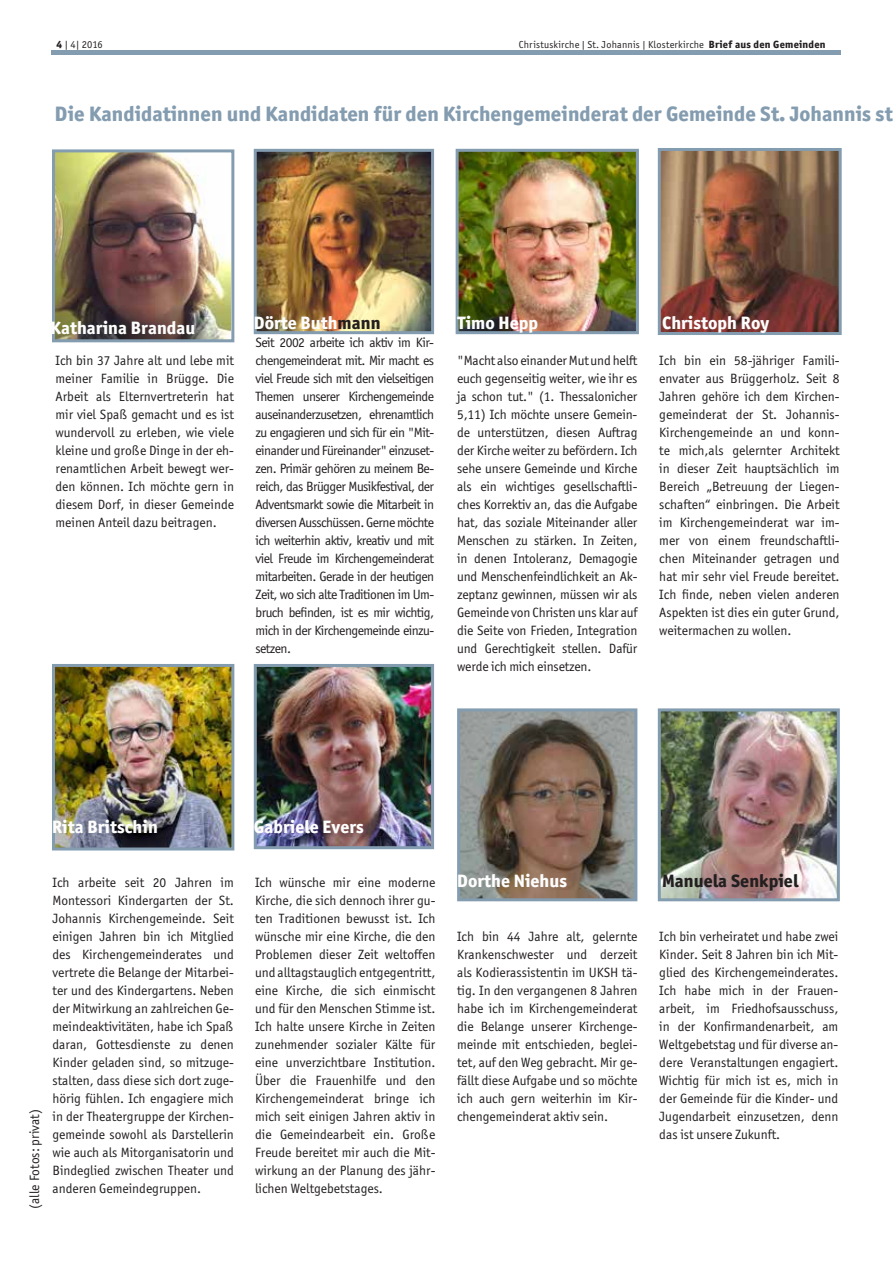
<style>
.page{position:relative;width:893px;height:1263px;background:#fff}
.page>*{position:absolute;margin:0;border:0;box-sizing:border-box;transform-origin:0 0}
.t1{font:800 21px "Officina San ITC";color:#849cb0}
.t2{font:800 18px "Officina San ITC";color:#fdfdfd}
.t3{font:800 18px "Officina San ITC";color:#231f20}
.t4{font:13.5px/18px "Officina San ITC";color:#231f20;text-align:justify}
.t5{font:10.5px "Officina San ITC";color:#231f20}
.t6{font:10.2px "Officina San ITC";letter-spacing:.02em;color:#231f20}
.s1{font-weight:800}
.s2{font-weight:800;font-size:10.5px}
.s3{color:#231f20}
</style>
<div class="page">
<img style="left:56px;top:153px;width:174px;height:185px">
<div style="left:52px;top:149px;width:182px;height:193px;border:3px solid #849cb0"></div>
<img style="left:56px;top:668px;width:174px;height:178px">
<div style="left:52px;top:664px;width:182px;height:186px;border:3px solid #849cb0"></div>
<img style="left:258px;top:153px;width:172px;height:177px">
<div style="left:254px;top:149px;width:180px;height:185px;border:3px solid #849cb0"></div>
<img style="left:258px;top:668px;width:172px;height:177px">
<div style="left:254px;top:664px;width:180px;height:185px;border:3px solid #849cb0"></div>
<img style="left:460px;top:153px;width:175px;height:177px">
<div style="left:456px;top:149px;width:183px;height:185px;border:3px solid #849cb0"></div>
<img style="left:461px;top:712px;width:172px;height:185px">
<div style="left:457px;top:708px;width:180px;height:193px;border:3px solid #849cb0"></div>
<img style="left:662px;top:152px;width:176px;height:179px">
<div style="left:658px;top:148px;width:184px;height:187px;border:3px solid #849cb0"></div>
<img style="left:662px;top:712px;width:174px;height:185px">
<div style="left:658px;top:708px;width:182px;height:193px;border:3px solid #849cb0"></div>
<div style="left:51px;top:50px;width:789px;height:5px;background:#849cb0"></div>
<p class="t5" style="left:57px;top:39px;width:48px"><span class="s1">4</span> | 4| 2016</p>
<p class="t6" style="left:519px;top:39px;width:308px">Christuskirche | St. Johannis | Klosterkirche <span class="s2">Brief aus den Gemeinden</span></p>
<h1 class="t1" style="left:55px;top:100px;width:839px">Die Kandidatinnen und Kandidaten für den Kirchengemeinderat der Gemeinde St. Johannis st</h1>
<h2 class="t2" style="left:51px;top:316px;width:146px">Katharina Brandau</h2>
<h2 class="t2" style="left:254px;top:311px;width:128px">Dörte Buth<span class="s3">mann</span></h2>
<h2 class="t2" style="left:457px;top:311px;width:83px">Timo Hepp</h2>
<h2 class="t2" style="left:662px;top:311px;width:109px">Christoph Roy</h2>
<p class="t4" style="left:256px;top:333px;width:180px">Seit 2002 arbeite ich aktiv im Kir&shy;chengemeinderat mit. Mir macht es viel Freude sich mit den vielseitigen Themen unserer Kirchengemeinde auseinanderzusetzen, ehrenamtlich zu engagieren und sich für ein "Mit&shy;einander und Füreinander" einzuset&shy;zen. Primär gehören zu meinem Be&shy;reich, das Brügger Musikfestival, der Adventsmarkt sowie die Mitarbeit in diversen Ausschüssen. Gerne möchte ich weiterhin aktiv, kreativ und mit viel Freude im Kirchengemeinderat mitarbeiten. Gerade in der heutigen Zeit, wo sich alte Traditionen im Um&shy;bruch befinden, ist es mir wichtig, mich in der Kirchengemeinde einzu&shy;setzen.</p>
<p class="t4" style="left:56px;top:351px;width:180px">Ich bin 37 Jahre alt und lebe mit meiner Familie in Brügge. Die Arbeit als Elternvertreterin hat mir viel Spaß gemacht und es ist wundervoll zu erleben, wie viele kleine und große Dinge in der eh&shy;renamtlichen Arbeit bewegt wer&shy;den können. Ich möchte gern in diesem Dorf, in dieser Gemeinde meinen Anteil dazu beitragen.</p>
<p class="t4" style="left:457px;top:351px;width:182px">"Macht also einander Mut und helft euch gegenseitig weiter, wie ihr es ja schon tut." (1. Thessalonicher 5,11) Ich möchte unsere Gemein&shy;de unterstützen, diesen Auftrag der Kirche weiter zu befördern. Ich sehe unsere Gemeinde und Kirche als ein wichtiges gesellschaftli&shy;ches Korrektiv an, das die Aufgabe hat, das soziale Miteinander aller Menschen zu stärken. In Zeiten, in denen Intoleranz, Demagogie und Menschenfeindlichkeit an Ak&shy;zeptanz gewinnen, müssen wir als Gemeinde von Christen uns klar auf die Seite von Frieden, Integration und Gerechtigkeit stellen. Dafür werde ich mich einsetzen.</p>
<p class="t4" style="left:659px;top:351px;width:182px">Ich bin ein 58-jähriger Famili&shy;envater aus Brüggerholz. Seit 8<br>Jahren gehöre ich dem Kirchen&shy;gemeinderat der St. Johannis-Kirchengemeinde an und konn&shy;te mich,als gelernter Architekt in dieser Zeit hauptsächlich im Bereich „Betreuung der Liegen&shy;schaften“ einbringen. Die Arbeit im Kirchengemeinderat war im&shy;mer von einem freundschaftli&shy;chen Miteinander getragen und hat mir sehr viel Freude bereitet.<br>Ich finde, neben vielen anderen Aspekten ist dies ein guter Grund, weitermachen zu wollen.</p>
<h2 class="t2" style="left:52px;top:815px;width:107px">Rita Britschin</h2>
<h2 class="t2" style="left:254px;top:815px;width:112px">Gabriele Evers</h2>
<p class="t4" style="left:25px;top:1209px;width:101px;rotate:-90deg">(alle Fotos: privat)</p>
<p class="t4" style="left:53px;top:873px;width:183px">Ich arbeite seit 20 Jahren im Montessori Kindergarten der St.<br>Johannis Kirchengemeinde. Seit einigen Jahren bin ich Mitglied des Kirchengemeinderates und vertrete die Belange der Mitarbei&shy;ter und des Kindergartens. Neben der Mitwirkung an zahlreichen Ge&shy;meindeaktivitäten, habe ich Spaß daran, Gottesdienste zu denen Kinder geladen sind, so mitzuge&shy;stalten, dass diese sich dort zuge&shy;hörig fühlen. Ich engagiere mich in der Theatergruppe der Kirchen&shy;gemeinde sowohl als Darstellerin wie auch als Mitorganisatorin und Bindeglied zwischen Theater und anderen Gemeindegruppen.</p>
<p class="t4" style="left:255px;top:873px;width:182px">Ich wünsche mir eine moderne Kirche, die sich dennoch ihrer gu&shy;ten Traditionen bewusst ist. Ich wünsche mir eine Kirche, die den Problemen dieser Zeit weltoffen und alltagstauglich entgegentritt, eine Kirche, die sich einmischt und für den Menschen Stimme ist.<br>Ich halte unsere Kirche in Zeiten zunehmender sozialer Kälte für eine unverzichtbare Institution.<br>Über die Frauenhilfe und den Kirchengemeinderat bringe ich mich seit einigen Jahren aktiv in die Gemeindearbeit ein. Große Freude bereitet mir auch die Mit&shy;wirkung an der Planung des jähr&shy;lichen Weltgebetstages.</p>
<h2 class="t2" style="left:457px;top:869px;width:112px">Dorthe Niehus</h2>
<p class="t4" style="left:457px;top:927px;width:182px">Ich bin 44 Jahre alt, gelernte Krankenschwester und derzeit als Kodierassistentin im UKSH tä&shy;tig. In den vergangenen 8 Jahren habe ich im Kirchengemeinderat die Belange unserer Kirchenge&shy;meinde mit entschieden, beglei&shy;tet, auf den Weg gebracht. Mir ge&shy;fällt diese Aufgabe und so möchte ich auch gern weiterhin im Kir&shy;chengemeinderat aktiv sein.</p>
<h2 class="t3" style="left:662px;top:869px;width:138px">Manuela Senkpiel</h2>
<p class="t4" style="left:659px;top:927px;width:181px">Ich bin verheiratet und habe zwei Kinder. Seit 8 Jahren bin ich Mit&shy;glied des Kirchengemeinderates.<br>Ich habe mich in der Frauen&shy;arbeit, im Friedhofsausschuss, in der Konfirmandenarbeit, am Weltgebetstag und für diverse an&shy;dere Veranstaltungen engagiert.<br>Wichtig für mich ist es, mich in der Gemeinde für die Kinder- und Jugendarbeit einzusetzen, denn das ist unsere Zukunft.</p>
</div>
